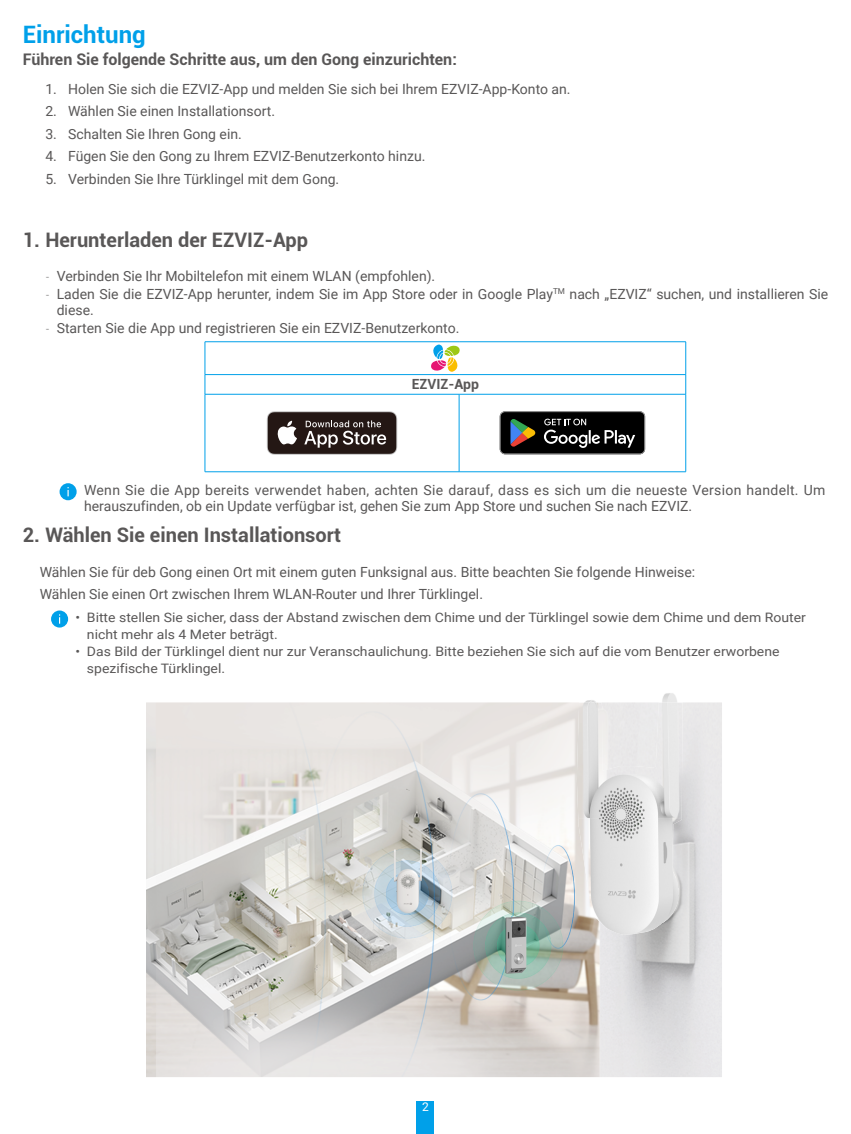
<style>
.page{position:relative;width:851px;height:1134px;background:#fff}
.page>*{position:absolute;margin:0;border:0;box-sizing:border-box;transform-origin:0 0}
.Heading_1{font:700 24px "Roboto";color:#00a0e9}
.t1{font:700 20px "Roboto";color:#595757}
.Bold{font:700 16px "Roboto";color:#595757}
.Num2{font:14px/15.6px "Roboto";color:#595757}
.t2{font:700 14px "Roboto";color:#595757}
.t3{font:13px/16.8px "Roboto";color:#595757;scale:1.08 1}
.t4{font:12px "Roboto";color:#fff}
.s1{font-family:"DIN Cond";font-weight:300}
</style>
<div class="page">
<div style="left:417px;top:1101px;width:17px;height:33px;background:#00a0e9"></div>
<hr style="left:685px;top:342px;width:1px;height:32px;background:#00a0e9">
<svg style="left:685px;top:375px;width:1px;height:19px"></svg>
<hr style="left:205px;top:374px;width:254px;height:1px;background:#00a0e9">
<hr style="left:459px;top:374px;width:226px;height:1px;background:#00a0e9">
<hr style="left:205px;top:394px;width:254px;height:1px;background:#00a0e9">
<hr style="left:459px;top:394px;width:226px;height:1px;background:#00a0e9">
<hr style="left:205px;top:341px;width:254px;height:1px;background:#00a0e9">
<hr style="left:204px;top:342px;width:1px;height:32px;background:#00a0e9">
<hr style="left:459px;top:341px;width:226px;height:1px;background:#00a0e9">
<svg style="left:204px;top:375px;width:1px;height:19px"></svg>
<hr style="left:204px;top:394px;width:1px;height:78px;background:#00a0e9">
<hr style="left:458px;top:394px;width:1px;height:78px;background:#00a0e9">
<hr style="left:685px;top:394px;width:1px;height:78px;background:#00a0e9">
<hr style="left:205px;top:471px;width:254px;height:1px;background:#00a0e9">
<hr style="left:459px;top:471px;width:226px;height:1px;background:#00a0e9">
<svg style="left:431px;top:345px;width:29px;height:27px"></svg>
<svg style="left:267px;top:411px;width:130px;height:44px;background:#504644"></svg>
<svg style="left:499px;top:411px;width:146px;height:43px;background:#2a2928"></svg>
<div style="left:60px;top:483px;width:17px;height:17px;background:#00a0e9;border-radius:50%"></div>
<svg style="left:67px;top:487px;width:2px;height:9px"></svg>
<svg style="left:51px;top:610px;width:17px;height:17px"></svg>
<img style="left:146px;top:702px;width:575px;height:375px">
<img style="left:505px;top:917px;width:21px;height:56px">
<img style="left:585px;top:693px;width:92px;height:9px">
<img style="left:576px;top:702px;width:106px;height:117px">
<img style="left:578px;top:818px;width:103px;height:117px">
<p class="Heading_1" style="left:23px;top:18px;width:125px">Einrichtung</p>
<p class="Bold" style="left:23px;top:48px;width:435px">Führen Sie folgende Schritte aus, um den Gong einzurichten:</p>
<p class="Num2" style="left:45px;top:81px;width:526px">1. Holen Sie sich die EZVIZ-App und melden Sie sich bei Ihrem EZVIZ-App-Konto an.</p>
<p class="Num2" style="left:45px;top:103px;width:231px">2. Wählen Sie einen Installationsort.</p>
<p class="Num2" style="left:45px;top:126px;width:198px">3. Schalten Sie Ihren Gong ein.</p>
<p class="Num2" style="left:45px;top:148px;width:381px">4. Fügen Sie den Gong zu Ihrem EZVIZ-Benutzerkonto hinzu.</p>
<p class="Num2" style="left:45px;top:171px;width:295px">5. Verbinden Sie Ihre Türklingel mit dem Gong.</p>
<p class="t1" style="left:23px;top:226px;width:287px">1. Herunterladen der EZVIZ-App</p>
<p class="Num2" style="left:45px;top:267px;width:391px"><span class="s1">-</span> Verbinden Sie Ihr Mobiltelefon mit einem WLAN (empfohlen).</p>
<p class="Num2" style="left:57px;top:286px;width:773px;text-indent:-11px"><span class="s1">-</span> Laden Sie die EZVIZ-App herunter, indem Sie im App Store oder in Google Play<sup>TM</sup> nach „EZVIZ“ suchen, und installieren Sie diese.</p>
<p class="Num2" style="left:45px;top:320px;width:415px"><span class="s1">-</span> Starten Sie die App und registrieren Sie ein EZVIZ-Benutzerkonto.</p>
<p class="t2" style="left:411px;top:375px;width:69px">EZVIZ-App</p>
<p class="Num2" style="left:84px;top:482px;width:742px">Wenn Sie die App bereits verwendet haben, achten Sie darauf, dass es sich um die neueste Version handelt. Um herauszufinden, ob ein Update verfügbar ist, gehen Sie zum App Store und suchen Sie nach EZVIZ.</p>
<p class="t1" style="left:23px;top:520px;width:320px">2. Wählen Sie einen Installationsort</p>
<p class="Num2" style="left:40px;top:563px;width:657px">Wählen Sie für deb Gong einen Ort mit einem guten Funksignal aus. Bitte beachten Sie folgende Hinweise:</p>
<p class="Num2" style="left:40px;top:586px;width:444px">Wählen Sie einen Ort zwischen Ihrem WLAN-Router und Ihrer Türklingel.</p>
<p class="t3" style="left:87px;top:609px;width:667px;text-indent:-11px">• Bitte stellen Sie sicher, dass der Abstand zwischen dem Chime und der Türklingel sowie dem Chime und dem Router nicht mehr als 4 Meter beträgt.</p>
<p class="t3" style="left:87px;top:642px;width:642px;text-indent:-11px">• Das Bild der Türklingel dient nur zur Veranschaulichung. Bitte beziehen Sie sich auf die vom Benutzer erworbene spezifische Türklingel.</p>
<p class="t4" style="left:422px;top:1099px;width:8px">2</p>
</div>
